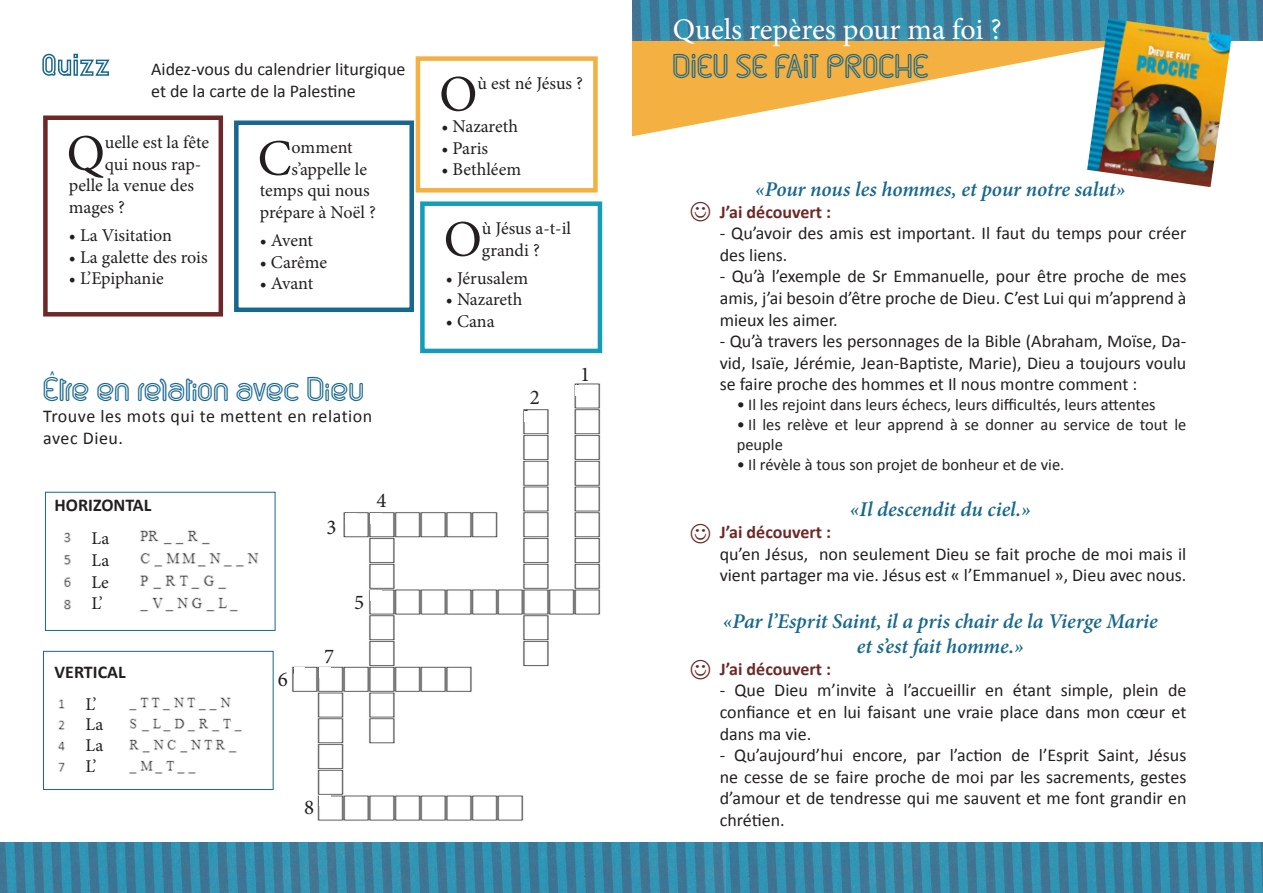
<style>
.page{position:relative;width:1263px;height:893px;background:#fff}
.page>*{position:absolute;margin:0;border:0;box-sizing:border-box;transform-origin:0 0}
.t1{font:51.3px "Minion Pro";color:#231f20}
.t2{font:30px "Linu";letter-spacing:.03em;color:#18678d}
.t3{font:30px "Minion Pro";color:#fff}
.titre_Pour_nous_les{font:italic 600 21px/25.2px "Minion Pro";letter-spacing:-.005em;color:#18678d;text-align:center}
.t4{font:21px "Minion Pro";color:#231f20}
.titre_Pour_nous_les-2{font:18px/21.6px "Calibri";color:#231f20;text-align:justify}
.t5{font:18px/21.6px "Minion Pro";color:#231f20}
.titre_Pour_nous_les-3{font:18px "Calibri";letter-spacing:.03em;color:#231f20}
.t6{font:700 18px "Calibri";color:#6c2928}
.t7{font:700 18px "Calibri";color:#231f20}
.t8{font:16.5px/19.8px "Calibri";color:#231f20}
</style>
<div class="page">
<img style="left:275px;top:383px;width:326px;height:438px">
<svg style="left:632px;top:40px;width:631px;height:97px"></svg>
<img style="left:725px;top:842px;width:148px;height:51px">
<img style="left:873px;top:842px;width:390px;height:51px">
<img style="left:632px;top:0;width:254px;height:40px">
<img style="left:886px;top:0;width:377px;height:40px">
<img style="left:1087px;top:18px;width:145px;height:169px">
<svg style="left:42px;top:53px;width:68px;height:23px"></svg>
<div style="left:420px;top:201px;width:182px;height:152px;border:4px solid #139dbb"></div>
<div style="left:234px;top:121px;width:180px;height:191px;border:4px solid #18678d"></div>
<div style="left:416px;top:56px;width:182px;height:137px;border:4px solid #f4b040"></div>
<div style="left:43px;top:115px;width:180px;height:202px;border:4px solid #6c2928"></div>
<img style="left:0;top:842px;width:288px;height:51px">
<img style="left:288px;top:842px;width:437px;height:51px">
<img style="left:64px;top:530px;width:195px;height:82px">
<img style="left:58px;top:697px;width:184px;height:77px">
<div style="left:45px;top:492px;width:230px;height:139px;border:1px solid #18678d"></div>
<div style="left:43px;top:651px;width:230px;height:139px;border:1px solid #18678d"></div>
<div style="left:576px;top:386px;width:11px;height:10px;background:#fff"></div>
<div style="left:525px;top:411px;width:11px;height:10px;background:#fff"></div>
<div style="left:370px;top:514px;width:12px;height:10px;background:#fff"></div>
<div style="left:345px;top:514px;width:11px;height:10px;background:#fff"></div>
<div style="left:319px;top:667px;width:12px;height:11px;background:#fff"></div>
<div style="left:294px;top:667px;width:10px;height:11px;background:#fff"></div>
<div style="left:370px;top:590px;width:12px;height:11px;background:#fff"></div>
<div style="left:319px;top:796px;width:12px;height:10px;background:#fff"></div>
<p class="t3" style="left:673px;top:9px;width:330px">Quels repères pour ma foi ?</p>
<p class="titre_Pour_nous_les-2" style="left:151px;top:58px;width:256px">Aidez-vous du calendrier liturgique</p>
<p class="t2" style="left:673px;top:47px;width:257px">DIEU SE FAIT PROCHE</p>
<p class="titre_Pour_nous_les-2" style="left:151px;top:80px;width:206px">et de la carte de la Palestine</p>
<p class="t1" style="left:439px;top:60px;width:40px">O</p>
<p class="t5" style="left:477px;top:72px;width:107px">ù est né Jésus ?</p>
<p class="t5" style="left:441px;top:116px;width:78px">• Nazareth</p>
<p class="t5" style="left:441px;top:137px;width:48px">• Paris</p>
<p class="t5" style="left:105px;top:132px;width:106px">uelle est la fête</p>
<p class="t5" style="left:105px;top:153px;width:98px">qui nous rap-</p>
<p class="t5" style="left:69px;top:175px;width:127px">pelle la venue des</p>
<p class="t5" style="left:69px;top:196px;width:57px">mages ?</p>
<p class="t5" style="left:69px;top:225px;width:105px">• La Visitation</p>
<p class="t5" style="left:69px;top:246px;width:140px">• La galette des rois</p>
<p class="t5" style="left:69px;top:268px;width:97px">• L’Epiphanie</p>
<p class="t1" style="left:67px;top:119px;width:40px">Q</p>
<p class="t1" style="left:258px;top:124px;width:36px">C</p>
<p class="t5" style="left:292px;top:137px;width:63px">omment</p>
<p class="t5" style="left:292px;top:158px;width:77px">s’appelle le</p>
<p class="t5" style="left:260px;top:180px;width:111px">temps qui nous</p>
<p class="t5" style="left:260px;top:201px;width:118px">prépare à Noël ?</p>
<p class="t5" style="left:260px;top:230px;width:55px">• Avent</p>
<p class="t5" style="left:260px;top:251px;width:69px">• Carême</p>
<p class="t5" style="left:260px;top:273px;width:55px">• Avant</p>
<p class="t5" style="left:441px;top:159px;width:81px">• Bethléem</p>
<p class="titre_Pour_nous_les" style="left:755px;top:176px;width:372px">«Pour nous les hommes, et pour notre salut»</p>
<p class="t6" style="left:720px;top:200px;width:113px">J’ai découvert :</p>
<p class="titre_Pour_nous_les-2" style="left:720px;top:222px;width:468px">- Qu’avoir des amis est important. Il faut du temps pour créer des liens.</p>
<p class="titre_Pour_nous_les-2" style="left:720px;top:266px;width:468px">- Qu’à l’exemple de Sr Emmanuelle, pour être proche de mes amis, j’ai besoin d’être proche de Dieu. C’est Lui qui m’apprend à mieux les aimer.</p>
<p class="titre_Pour_nous_les-2" style="left:720px;top:330px;width:468px">- Qu’à travers les personnages de la Bible (Abraham, Moïse, Da&shy;vid, Isaïe, Jérémie, Jean-Baptiste, Marie), Dieu a toujours voulu se faire proche des hommes et Il nous montre comment :</p>
<p class="t8" style="left:737px;top:395px;width:420px">• Il les rejoint dans leurs échecs, leurs difficultés, leurs attentes</p>
<p class="t8" style="left:737px;top:415px;width:451px">• Il les relève et leur apprend à se donner au service de tout le peuple</p>
<p class="t8" style="left:737px;top:454px;width:329px">• Il révèle à tous son projet de bonheur et de vie.</p>
<p class="titre_Pour_nous_les" style="left:850px;top:497px;width:182px">«Il descendit du ciel.»</p>
<p class="t6" style="left:720px;top:520px;width:113px">J’ai découvert :</p>
<p class="titre_Pour_nous_les-2" style="left:720px;top:543px;width:468px">qu’en Jésus, non seulement Dieu se fait proche de moi mais il vient partager ma vie. Jésus est « l’Emmanuel », Dieu avec nous.</p>
<p class="titre_Pour_nous_les" style="left:723px;top:608px;width:437px">«Par l’Esprit Saint, il a pris chair de la Vierge Marie et s’est fait homme.»</p>
<p class="t6" style="left:720px;top:657px;width:113px">J’ai découvert :</p>
<p class="titre_Pour_nous_les-2" style="left:720px;top:680px;width:468px">- Que Dieu m’invite à l’accueillir en étant simple, plein de confiance et en lui faisant une vraie place dans mon cœur et dans ma vie.</p>
<p class="titre_Pour_nous_les-2" style="left:720px;top:744px;width:468px">- Qu’aujourd’hui encore, par l’action de l’Esprit Saint, Jésus ne cesse de se faire proche de moi par les sacrements, gestes d’amour et de tendresse qui me sauvent et me font grandir en chrétien.</p>
<p class="t1" style="left:444px;top:205px;width:40px">O</p>
<p class="t5" style="left:482px;top:218px;width:91px">ù Jésus a-t-il grandi ?</p>
<p class="t5" style="left:446px;top:267px;width:84px">• Jérusalem</p>
<p class="t5" style="left:446px;top:289px;width:78px">• Nazareth</p>
<p class="t5" style="left:446px;top:311px;width:50px">• Cana</p>
<p class="t4" style="left:580px;top:360px;width:12px">1</p>
<p class="t2" style="left:43px;top:370px;width:322px">Être en relation avec Dieu</p>
<p class="titre_Pour_nous_les-3" style="left:43px;top:405px;width:331px">Trouve les mots qui te mettent en relation</p>
<p class="titre_Pour_nous_les-3" style="left:43px;top:426px;width:81px">avec Dieu.</p>
<p class="t4" style="left:530px;top:383px;width:12px">2</p>
<p class="t4" style="left:377px;top:486px;width:12px">4</p>
<p class="t7" style="left:55px;top:494px;width:98px">HORIZONTAL</p>
<p class="t4" style="left:327px;top:513px;width:12px">3</p>
<p class="t5" style="left:91px;top:528px;width:19px">La</p>
<p class="t5" style="left:91px;top:549px;width:19px">La</p>
<p class="t5" style="left:91px;top:571px;width:19px">Le</p>
<p class="t5" style="left:91px;top:593px;width:13px">L’</p>
<p class="t4" style="left:354px;top:588px;width:12px">5</p>
<p class="t4" style="left:324px;top:642px;width:12px">7</p>
<p class="t7" style="left:55px;top:660px;width:73px">VERTICAL</p>
<p class="t4" style="left:278px;top:665px;width:12px">6</p>
<p class="t5" style="left:85px;top:693px;width:13px">L’</p>
<p class="t5" style="left:85px;top:714px;width:19px">La</p>
<p class="t5" style="left:85px;top:735px;width:19px">La</p>
<p class="t5" style="left:85px;top:755px;width:13px">L’</p>
<p class="t4" style="left:304px;top:793px;width:12px">8</p>
</div>
